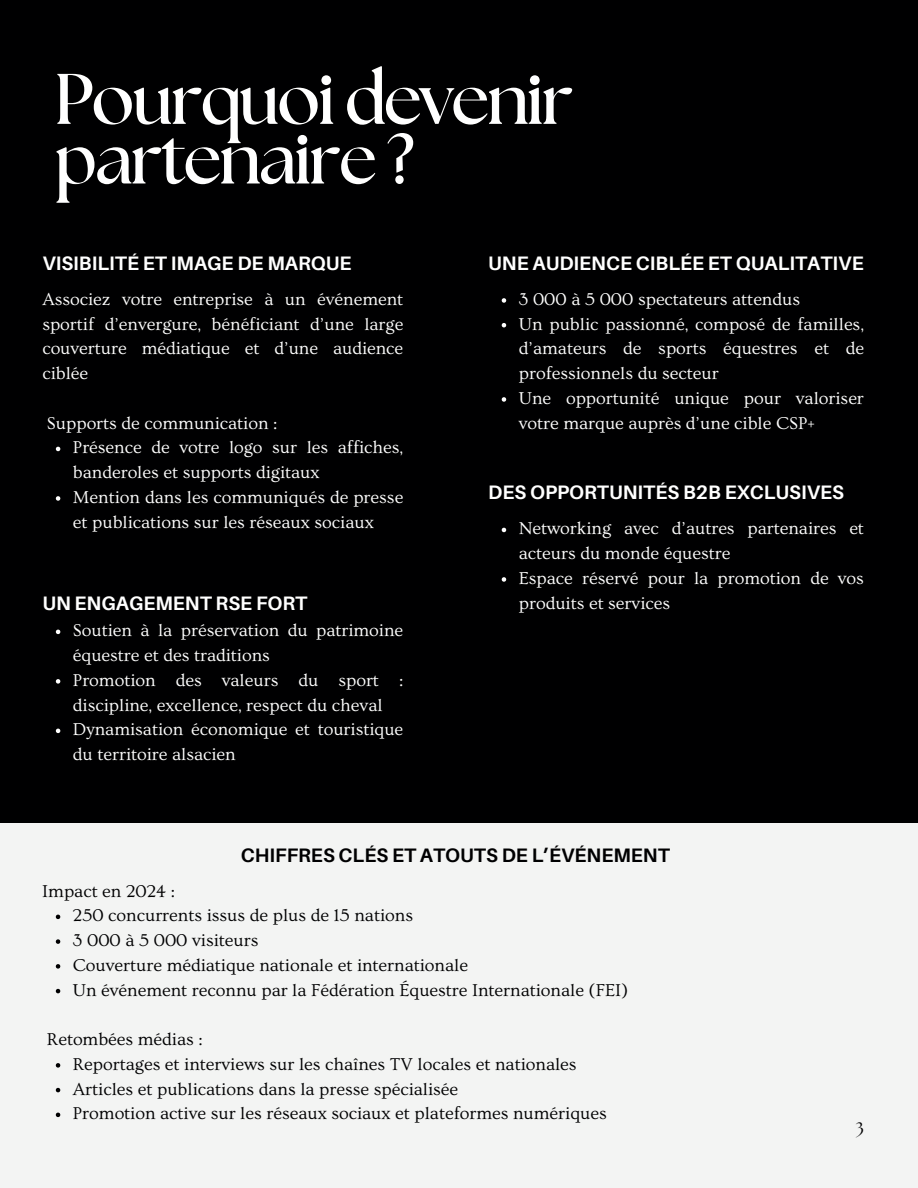
<style>
.page{position:relative;width:918px;height:1188px;background:#000001}
.page>*{position:absolute;margin:0;border:0;box-sizing:border-box;transform-origin:0 0}
.t1{font:700 71.4px/59.7px "The Seasons";letter-spacing:-.035em;color:#fff}
.t2{font:700 19.5px "Aileron";color:#fff}
.t3{font:700 19.5px "Aileron";color:#000001}
.t4{font:18px/24.8px "Ovo";color:#fff}
.t5{font:18px "Ovo";color:#000001}
.t6{font:18px "The Seasons";color:#000001}
</style>
<div class="page">
<svg style="left:56px;top:447px;width:4px;height:4px"></svg>
<svg style="left:56px;top:496px;width:4px;height:5px"></svg>
<div style="left:0;top:824px;width:918px;height:364px;background:#f3f4f3"></div>
<svg style="left:56px;top:915px;width:4px;height:4px"></svg>
<svg style="left:56px;top:939px;width:4px;height:5px"></svg>
<svg style="left:56px;top:964px;width:4px;height:5px"></svg>
<svg style="left:56px;top:989px;width:4px;height:4px"></svg>
<svg style="left:56px;top:1063px;width:4px;height:5px"></svg>
<svg style="left:56px;top:1088px;width:4px;height:4px"></svg>
<svg style="left:56px;top:1113px;width:4px;height:4px"></svg>
<svg style="left:502px;top:298px;width:4px;height:5px"></svg>
<svg style="left:502px;top:323px;width:4px;height:4px"></svg>
<svg style="left:502px;top:397px;width:4px;height:5px"></svg>
<svg style="left:502px;top:528px;width:4px;height:4px"></svg>
<svg style="left:502px;top:577px;width:4px;height:5px"></svg>
<svg style="left:56px;top:630px;width:4px;height:4px"></svg>
<svg style="left:56px;top:679px;width:4px;height:5px"></svg>
<svg style="left:56px;top:729px;width:4px;height:4px"></svg>
<h2 class="t1" style="left:54px;top:73px;width:521px">Pourquoi devenir partenaire ?</h2>
<p class="t2" style="left:42px;top:251px;width:311px">VISIBILITÉ ET IMAGE DE MARQUE</p>
<h1 class="t4" style="left:42px;top:287px;width:362px;text-align:justify">Associez votre entreprise à un événement sportif d’envergure, bénéficiant d’une large couverture médiatique et d’une audience ciblée</h1>
<h2 class="t4" style="left:47px;top:411px;width:232px">Supports de communication :</h2>
<p class="t4" style="left:73px;top:436px;width:332px">Présence de votre logo sur les affiches, banderoles et supports digitaux</p>
<p class="t4" style="left:73px;top:485px;width:332px">Mention dans les communiqués de presse et publications sur les réseaux sociaux</p>
<p class="t2" style="left:42px;top:591px;width:267px">UN ENGAGEMENT RSE FORT</p>
<p class="t4" style="left:73px;top:619px;width:332px">Soutien à la préservation du patrimoine équestre et des traditions</p>
<p class="t4" style="left:73px;top:668px;width:332px">Promotion des valeurs du sport : discipline, excellence, respect du cheval</p>
<p class="t4" style="left:73px;top:718px;width:332px">Dynamisation économique et touristique du territoire alsacien</p>
<p class="t2" style="left:488px;top:251px;width:377px">UNE AUDIENCE CIBLÉE ET QUALITATIVE</p>
<h2 class="t4" style="left:519px;top:287px;width:283px">3 000 à 5 000 spectateurs attendus</h2>
<p class="t4" style="left:519px;top:312px;width:347px;text-align:justify">Un public passionné, composé de familles, d’amateurs de sports équestres et de professionnels du secteur</p>
<p class="t4" style="left:519px;top:386px;width:347px">Une opportunité unique pour valoriser votre marque auprès d’une cible CSP+</p>
<p class="t2" style="left:488px;top:480px;width:357px">DES OPPORTUNITÉS B2B EXCLUSIVES</p>
<p class="t4" style="left:519px;top:517px;width:347px">Networking avec d’autres partenaires et acteurs du monde équestre</p>
<p class="t4" style="left:519px;top:566px;width:347px">Espace réservé pour la promotion de vos produits et services</p>
<p class="t3" style="left:241px;top:843px;width:431px">CHIFFRES CLÉS ET ATOUTS DE L’ÉVÉNEMENT</p>
<p class="t5" style="left:42px;top:881px;width:134px">Impact en 2024 :</p>
<p class="t5" style="left:73px;top:906px;width:342px">250 concurrents issus de plus de 15 nations</p>
<h2 class="t5" style="left:73px;top:931px;width:187px">3 000 à 5 000 visiteurs</h2>
<p class="t5" style="left:73px;top:955px;width:397px">Couverture médiatique nationale et internationale</p>
<p class="t5" style="left:73px;top:980px;width:557px">Un événement reconnu par la Fédération Équestre Internationale (FEI)</p>
<p class="t5" style="left:47px;top:1030px;width:157px">Retombées médias :</p>
<h2 class="t5" style="left:73px;top:1054px;width:505px">Reportages et interviews sur les chaînes TV locales et nationales</h2>
<p class="t5" style="left:73px;top:1079px;width:387px">Articles et publications dans la presse spécialisée</p>
<p class="t5" style="left:73px;top:1104px;width:535px">Promotion active sur les réseaux sociaux et plateformes numériques</p>
<p class="t6" style="left:856px;top:1121px;width:10px">3</p>
</div>
